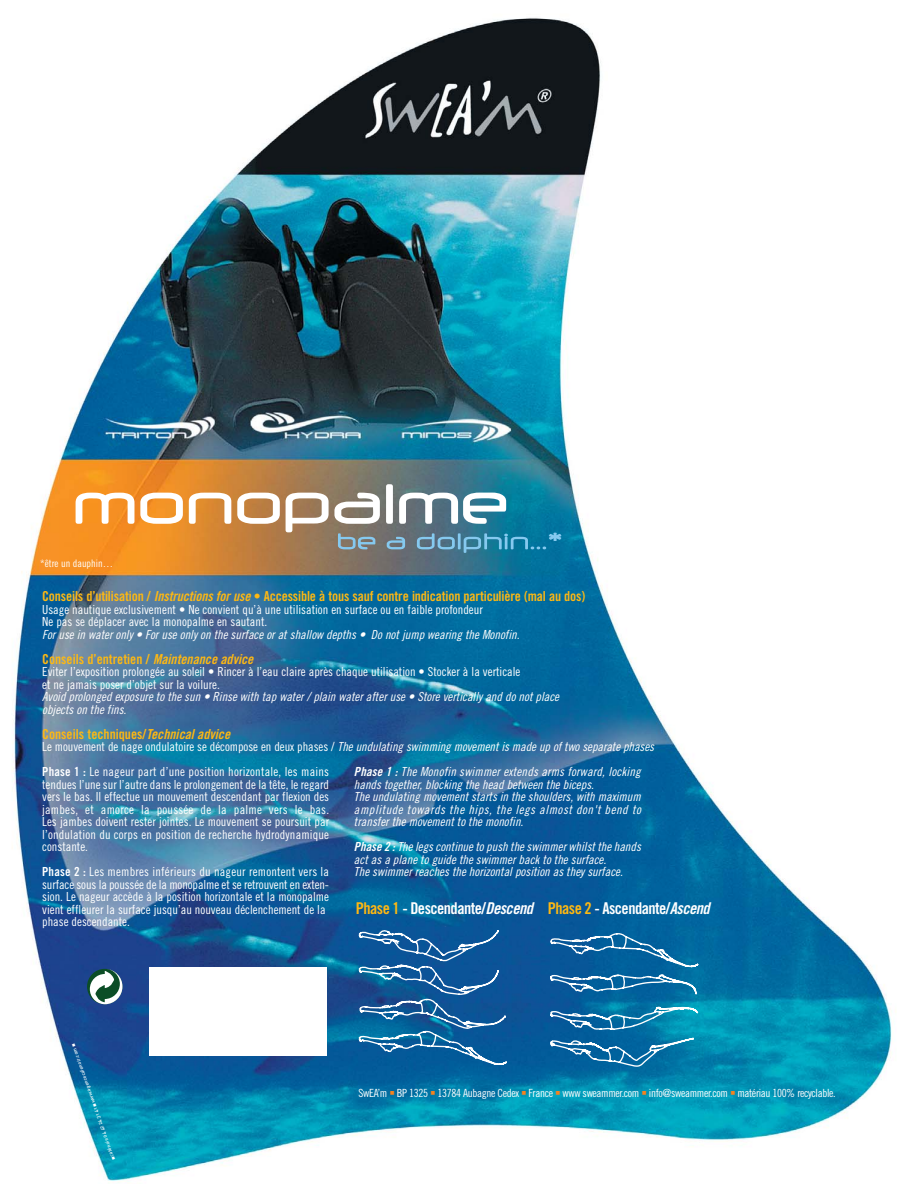
<style>
.page{position:relative;width:904px;height:1184px;background:#fff}
.page>*{position:absolute;margin:0;border:0;box-sizing:border-box;transform-origin:0 0}
.t1{font:16.25px "Trade Gothic Bold Cond Twenty";letter-spacing:-.03em;color:#fff}
.t2{font:13.75px "Trade Gothic Bold Cond Twenty";letter-spacing:-.01em;color:#fdb813}
.t3{font:12.5px/12.5px "Trade Gothic Cond Eighteen";color:#fff}
.t4{font:italic 12.5px/12.5px "Trade Gothic Cond Eighteen";color:#fff}
.t5{font:11.25px "Trade Gothic Cond Eighteen";letter-spacing:-.03em;color:#fff}
.t6{font:10.38px "Trade Gothic Cond Eighteen";color:#fff}
.t7{font:5px "DIN Medium Alternate";color:#fff}
.s1{font-style:italic}
.s2{font-style:normal}
.s3{font-family:"Trade Gothic Bold Cond Twenty"}
.s4{color:#fdb813}
.s5{font-size:3.75px}
</style>
<div class="page">
<img style="left:12px;top:18px;width:884px;height:1164px">
<img style="left:338px;top:533px;width:163px;height:20px">
<img style="left:76px;top:484px;width:379px;height:48px">
<div style="left:150px;top:967px;width:177px;height:89px;background:#fff"></div>
<svg style="left:358px;top:926px;width:149px;height:139px;background:#2469a2"></svg>
<svg style="left:550px;top:933px;width:148px;height:62px;background:#2172a7"></svg>
<svg style="left:550px;top:1004px;width:148px;height:63px;background:#207ead"></svg>
<svg style="left:87px;top:968px;width:35px;height:36px"></svg>
<svg style="left:90px;top:968px;width:32px;height:36px"></svg>
<svg style="left:390px;top:1091px;width:4px;height:4px"></svg>
<svg style="left:431px;top:1091px;width:4px;height:4px"></svg>
<svg style="left:522px;top:1091px;width:4px;height:4px"></svg>
<svg style="left:556px;top:1091px;width:4px;height:4px"></svg>
<svg style="left:642px;top:1091px;width:4px;height:4px"></svg>
<svg style="left:731px;top:1091px;width:3px;height:4px"></svg>
<p class="t6" style="left:40px;top:559px;width:74px">*être un dauphin…</p>
<p class="t2" style="left:42px;top:591px;width:544px">Conseils d’utilisation / <span class="s1">Instructionsforuse</span> • Accessible à tous sauf contre indication particulière (mal au dos)</p>
<p class="t3" style="left:42px;top:604px;width:442px">Usage nautique exclusivement • Ne convient qu’à une utilisation en surface ou en faible profondeur<br>Ne pas se déplacer avec la monopalme en sautant.</p>
<p class="t4" style="left:42px;top:629px;width:481px">Foruse in wateronly • Foruse only on the surface oratshallow depths • Do notjump wearing the Monofin.</p>
<p class="t2" style="left:42px;top:654px;width:215px">Conseils d’entretien / <span class="s1">Maintenance advice</span></p>
<p class="t3" style="left:42px;top:666px;width:480px">Eviter l’exposition prolongée au soleil • Rincer à l’eau claire après chaque utilisation • Stocker à la verticale et ne jamais poser d’objet sur la voilure.</p>
<p class="t4" style="left:42px;top:691px;width:521px">Avoid prolonged exposure to the sun • Rinse with tap water/ plain waterafteruse • Store vertically and do notplace objects on the fins.</p>
<p class="t2" style="left:42px;top:729px;width:192px">Conseils techniques/<span class="s1">Technicaladvice</span></p>
<p class="t4" style="left:42px;top:741px;width:616px"><span class="s2">Le m o u ve m e n t d e n a g e o n d u l a t o i re s e d éc o m p o s e e n d e u x p h a s e s /</span> The undulating swimming movementis made up oftwo separate phases</p>
<p class="t3" style="left:42px;top:766px;width:288px;text-align:justify"><span class="s3">Phase 1 :</span> Le nageur part d’une position horizontale, les mains tendues l’une sur l’autre dans le prolongement de la tête, le regard vers le bas. Il effectue un mouvement descendant par flexion des jambes, et amorce la poussée de la palme vers le bas.<br>Les jambes doivent rester jointes. Le mouvement se poursuit par l’ondulation du corps en position de recherche hydrodynamique constante.</p>
<p class="t3" style="left:42px;top:866px;width:288px"><span class="s3">Phase 2 :</span> Les membres inférieurs du nageur remontent vers la surface sous la poussée de la monopalme et se retrouvent en exten&shy;sion. Le nageur accède à la position horizontale et la monopalme vient effleurer la surface jusqu’au nouveau déclenchement de la phase descendante.</p>
<p class="t4" style="left:354px;top:766px;width:291px"><span class="s3">Phase 1 :</span> The Monofin swimmer extends arms forward, locking hands together,blocking the head between the biceps.<br>The undulating movementstarts in the shoulders,with maximum amplitude towards the hips, the legs almost don't bend to transferthe movementto the monofin.</p>
<p class="t4" style="left:354px;top:841px;width:291px"><span class="s3">Phase 2 :</span> The legs continue to push the swimmerwhilstthe hands actas a plane to guide the swimmerback to the surface.<br>The swimmerreaches the horizontalposition as they surface.</p>
<h1 class="t1" style="left:356px;top:902px;width:358px"><span class="s4">Phase 1</span> - Descendante/<span class="s1">Descend</span> <span class="s4">Phase 2</span> - Ascendante/<span class="s1">Ascend</span></h1>
<p class="t7" style="left:110px;top:1160px;width:124px;rotate:-109deg">■ <span class="s5">C</span>afénoi<span class="s5">R</span> 04 42 24 31 41 ■ www.agencecafenoir.com ■</p>
<p class="t5" style="left:358px;top:1089px;width:478px">SwEA’m BP 1325 13784 Aubagne Cedex France www sweammer.com info@sweammer.com matériau 100% recyclable.</p>
</div>
